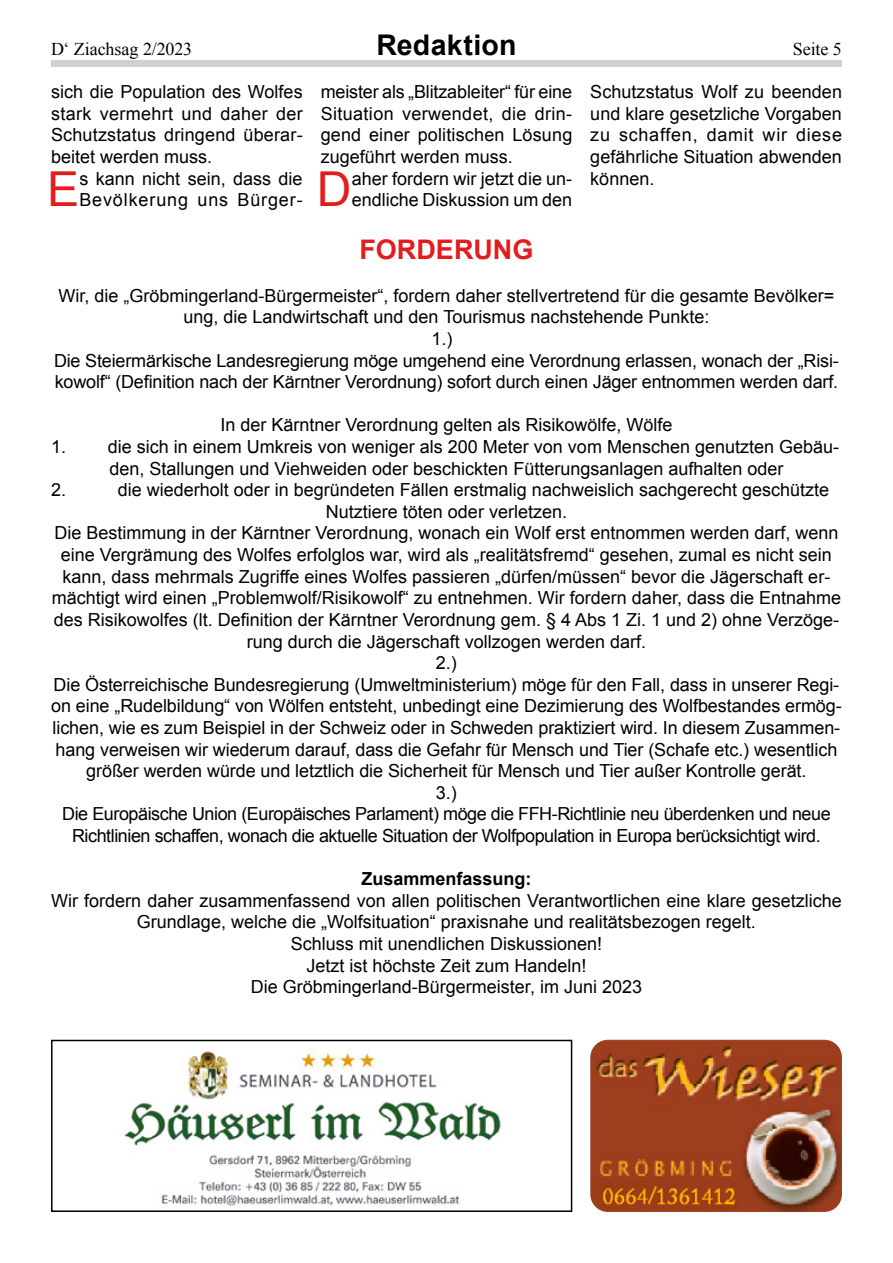
<style>
.page{position:relative;width:893px;height:1263px;background:#fff}
.page>*{position:absolute;margin:0;border:0;box-sizing:border-box;transform-origin:0 0}
.t1{font:48.15px "Arial";color:#e41c1e}
.t2{font:700 28.5px "Arial";letter-spacing:.01em;color:#000}
.t3{font:700 27px "Arial";color:#e41c1e}
.t4{font:18px/21.6px "Arial";color:#000;text-align:justify}
.t5{font:18px "Arial";letter-spacing:-.025em;color:#000}
.t6{font:18px/21.6px "Arial";letter-spacing:.05em;color:#000}
.t7{font:18px "Times New Roman";letter-spacing:-.01em;color:#000}
.t8{font:700 18px "Arial";color:#000}
</style>
<div class="page">
<div style="left:51px;top:61px;width:791px;height:6px;background:#cfd0d0"></div>
<img style="left:590px;top:1040px;width:252px;height:172px">
<img style="left:124px;top:1051px;width:377px;height:155px">
<div style="left:51px;top:1040px;width:521px;height:172px;border:2px solid #000"></div>
<p class="t7" style="left:51px;top:37px;width:143px">D‘ Ziachsag 2/2023</p>
<h2 class="t2" style="left:376px;top:26px;width:142px">Redaktion</h2>
<p class="t7" style="left:793px;top:37px;width:50px">Seite 5</p>
<p class="t4" style="left:51px;top:81px;width:253px">sich die Population des Wolfes stark vermehrt und daher der Schutzstatus dringend überar&shy;beitet werden muss.</p>
<h1 class="t1" style="left:47px;top:158px;width:34px">E</h1>
<p class="t6" style="left:79px;top:168px;width:225px">s kann nicht sein, dass die<br>Bevölkerung uns Bürger-</p>
<p class="t4" style="left:321px;top:81px;width:253px">meister als „Blitzableiter“ für eine Situation verwendet, die drin&shy;gend einer politischen Lösung zugeführt werden muss.</p>
<h1 class="t1" style="left:317px;top:158px;width:36px">D</h1>
<p class="t4" style="left:352px;top:168px;width:222px">aher fordern wir jetzt die un&shy;endliche Diskussion um den</p>
<p class="t4" style="left:590px;top:81px;width:253px">Schutzstatus Wolf zu beenden und klare gesetzliche Vorgaben zu schaffen, damit wir diese gefährliche Situation abwenden können.</p>
<h3 class="t3" style="left:359px;top:231px;width:175px">FORDERUNG</h3>
<p class="t4" style="left:54px;top:285px;width:786px;text-align:center">Wir, die „Gröbmingerland-Bürgermeister“, fordern daher stellvertretend für die gesamte Bevölker= ung, die Landwirtschaft und den Tourismus nachstehende Punkte:<br>1.)<br>Die Steiermärkische Landesregierung möge umgehend eine Verordnung erlassen, wonach der „Risi&shy;kowolf“ (Definition nach der Kärntner Verordnung) sofort durch einen Jäger entnommen werden darf.</p>
<p class="t4" style="left:220px;top:414px;width:454px">In der Kärntner Verordnung gelten als Risikowölfe, Wölfe</p>
<p class="t4" style="left:51px;top:436px;width:790px">1. die sich in einem Umkreis von weniger als 200 Meter von vom Menschen genutzten Gebäu-</p>
<p class="t4" style="left:109px;top:458px;width:676px">den, Stallungen und Viehweiden oder beschickten Fütterungsanlagen aufhalten oder</p>
<p class="t4" style="left:51px;top:479px;width:17px">2.</p>
<p class="t4" style="left:118px;top:479px;width:713px">die wiederholt oder in begründeten Fällen erstmalig nachweislich sachgerecht geschützte</p>
<p class="t4" style="left:326px;top:501px;width:243px">Nutztiere töten oder verletzen.</p>
<p class="t4" style="left:54px;top:522px;width:786px">Die Bestimmung in der Kärntner Verordnung, wonach ein Wolf erst entnommen werden darf, wenn</p>
<p class="t4" style="left:61px;top:544px;width:772px">eine Vergrämung des Wolfes erfolglos war, wird als „realitätsfremd“ gesehen, zumal es nicht sein</p>
<p class="t4" style="left:63px;top:566px;width:769px">kann, dass mehrmals Zugriffe eines Wolfes passieren „dürfen/müssen“ bevor die Jägerschaft er-</p>
<p class="t4" style="left:52px;top:587px;width:791px">mächtigt wird einen „Problemwolf/Risikowolf“ zu entnehmen. Wir fordern daher, dass die Entnahme</p>
<p class="t4" style="left:54px;top:609px;width:787px">des Risikowolfes (lt. Definition der Kärntner Verordnung gem. § 4 Abs 1 Zi. 1 und 2) ohne Verzöge-</p>
<p class="t4" style="left:247px;top:630px;width:401px">rung durch die Jägerschaft vollzogen werden darf.</p>
<p class="t4" style="left:436px;top:652px;width:23px">2.)</p>
<p class="t4" style="left:54px;top:674px;width:787px">Die Österreichische Bundesregierung (Umweltministerium) möge für den Fall, dass in unserer Regi-</p>
<p class="t4" style="left:51px;top:695px;width:792px">on eine „Rudelbildung“ von Wölfen entsteht, unbedingt eine Dezimierung des Wolfbestandes ermög-</p>
<p class="t4" style="left:53px;top:717px;width:789px">lichen, wie es zum Beispiel in der Schweiz oder in Schweden praktiziert wird. In diesem Zusammen-</p>
<p class="t4" style="left:56px;top:738px;width:783px">hang verweisen wir wiederum darauf, dass die Gefahr für Mensch und Tier (Schafe etc.) wesentlich</p>
<p class="t4" style="left:86px;top:760px;width:722px">größer werden würde und letztlich die Sicherheit für Mensch und Tier außer Kontrolle gerät.</p>
<p class="t4" style="left:436px;top:782px;width:23px">3.)</p>
<p class="t5" style="left:62px;top:802px;width:770px">Die Europäische Union (Europäisches Parlament) möge die FFH-Richtlinie neu überdenken und neue</p>
<p class="t5" style="left:72px;top:824px;width:750px">Richtlinien schaffen, wonach die aktuelle Situation der Wolfpopulation in Europa berücksichtigt wird.</p>
<p class="t8" style="left:361px;top:867px;width:172px">Zusammenfassung:</p>
<p class="t4" style="left:51px;top:890px;width:792px;text-align:center">Wir fordern daher zusammenfassend von allen politischen Verantwortlichen eine klare gesetzliche Grundlage, welche die „Wolfsituation“ praxisnahe und realitätsbezogen regelt.<br>Schluss mit unendlichen Diskussionen!<br>Jetzt ist höchste Zeit zum Handeln!<br>Die Gröbmingerland-Bürgermeister, im Juni 2023</p>
</div>
